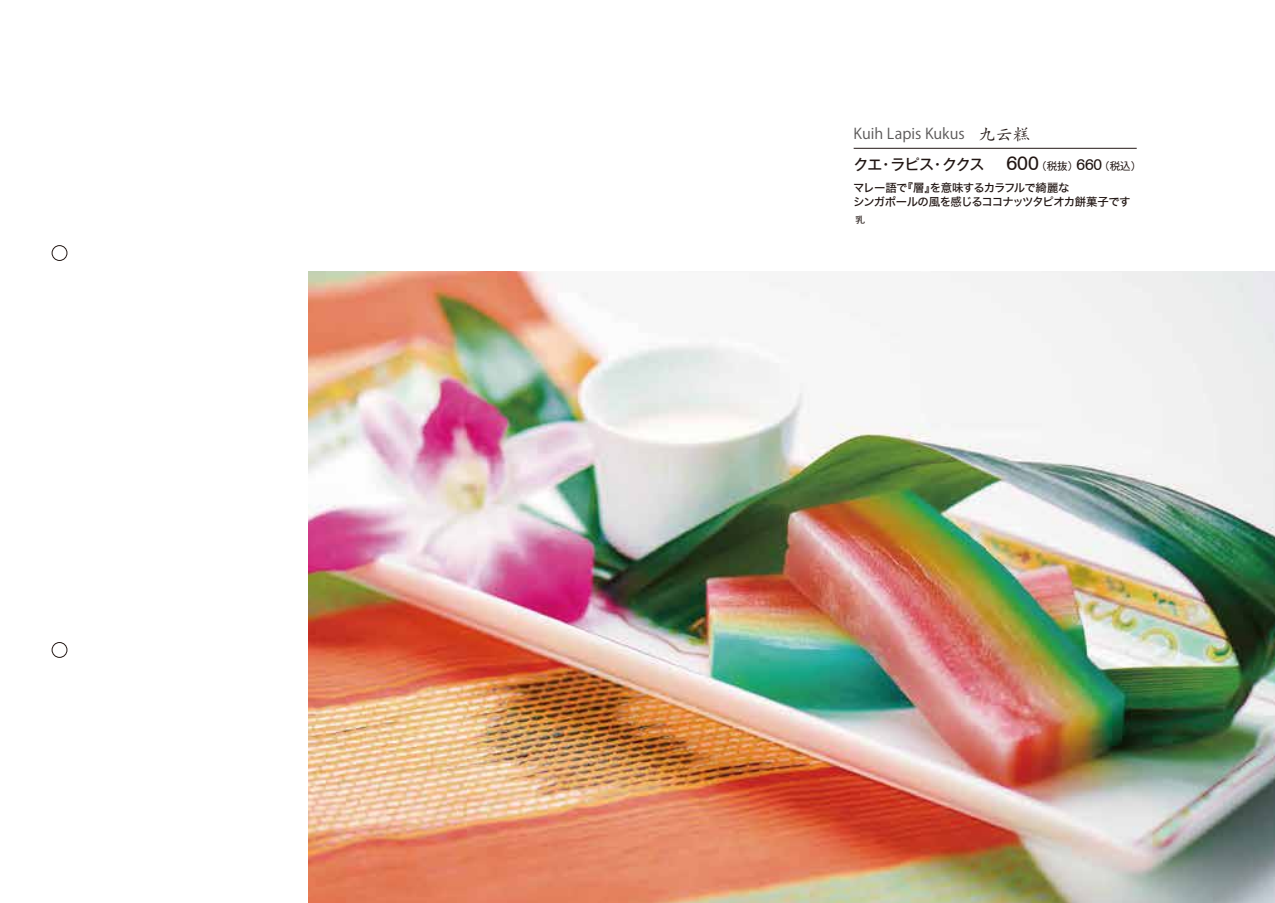
<style>
.page{position:relative;width:1275px;height:903px;background:#fff}
.page>*{position:absolute;margin:0;border:0;box-sizing:border-box;transform-origin:0 0}
.t1{font:17.32px "Adobe Kaiti Std";color:#221714}
.t2{font:15.75px "Swiss 721 BT";color:#221714}
.t3{font:14.88px "Koz Go Pro";letter-spacing:.005em;color:#595757}
.t4{font:500 14.88px "Gothic MB101 Pro";letter-spacing:-.07em;color:#221714}
.t5{font:11.38px/14px "Hira Kaku Std W5";letter-spacing:-.055em;color:#221714}
.t6{font:10.5px "Gothic MB101 Pro";color:#221714}
.t7{font:8.58px "Gothic MB101 Pro";color:#221714;scale:1.11 1}
.s1{font-family:"Swiss 721 BT";font-size:19.78px}
</style>
<div class="page">
<div style="left:52px;top:245px;width:15px;height:16px;border:1px solid #221714;border-radius:50%"></div>
<div style="left:52px;top:642px;width:15px;height:16px;border:1px solid #221714;border-radius:50%"></div>
<img style="left:309px;top:271px;width:966px;height:632px">
<hr style="left:854px;top:148px;width:283px;height:1px;background:#221714">
<h1 class="t1" style="left:978px;top:124px;width:54px">九云糕</h1>
<h3 class="t3" style="left:854px;top:124px;width:113px">Kuih Lapis Kukus</h3>
<h3 class="t4" style="left:854px;top:152px;width:132px">クエ・ラピス・ククス</h3>
<p class="t5" style="left:853px;top:180px;width:279px">マレー語で『層』を意味するカラフルで綺麗な<br>シンガポールの風を感じるココナッツタピオカ餅菓子です</p>
<p class="t6" style="left:1006px;top:158px;width:73px"><span class="s1">600</span>（税抜）</p>
<p class="t6" style="left:1099px;top:158px;width:43px">（税込）</p>
<h2 class="t2" style="left:1076px;top:155px;width:27px">660</h2>
<p class="t7" style="left:855px;top:212px;width:10px">乳</p>
</div>
